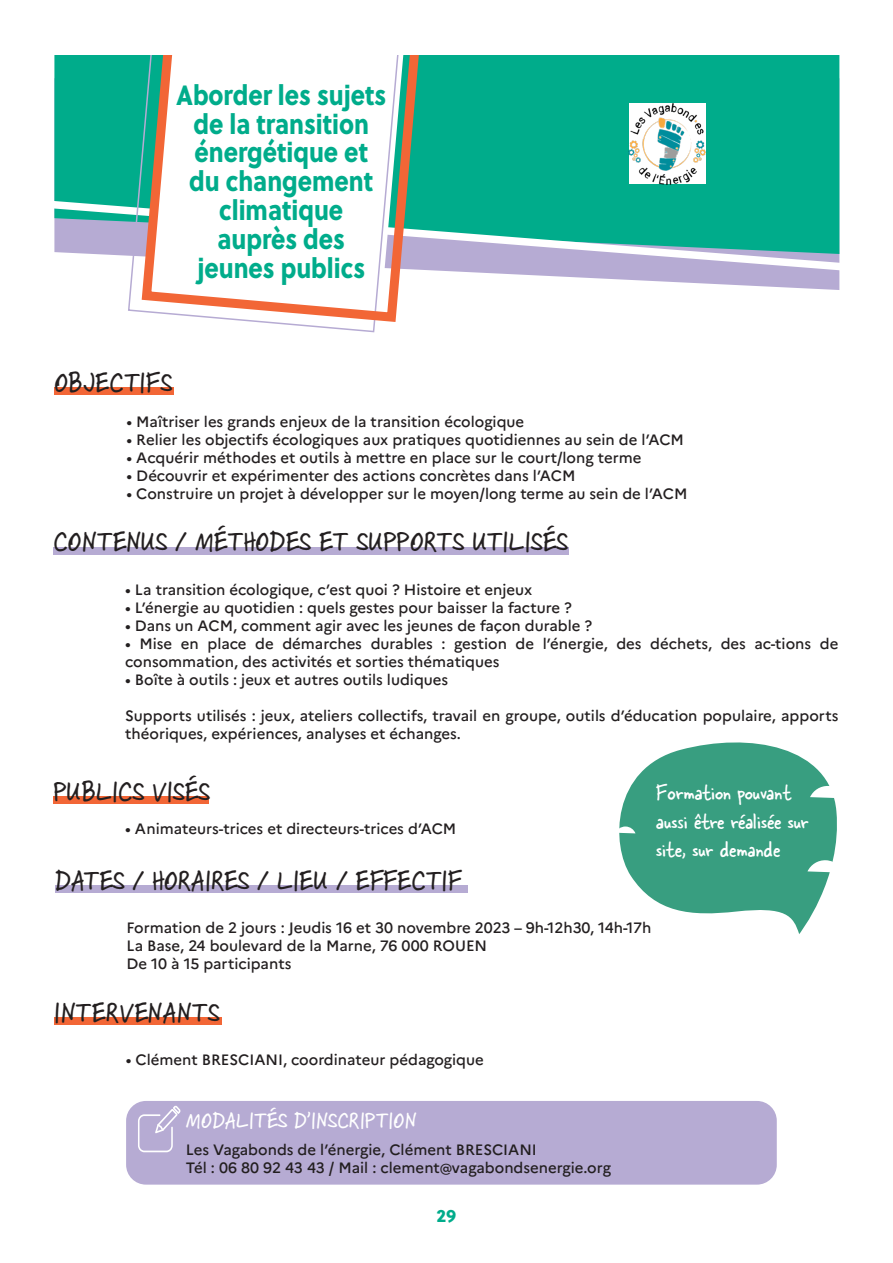
<style>
.page{position:relative;width:893px;height:1263px;background:#fff}
.page>*{position:absolute;margin:0;border:0;box-sizing:border-box;transform-origin:0 0}
.t1{font:30px "Skippy Sharp";letter-spacing:.015em;color:#231f20}
.t2{font:27.9px/28.8px "Soleil Xb";color:#00ac8b;text-align:center;scale:.86 1}
.t3{font:24px/28.8px "Skippy Sharp";color:#fff}
.t4{font:18px "Soleil Xb";color:#00ac8b}
.t5{font:500 15px/18px "Marianne";color:#231f20}
</style>
<div class="page">
<svg style="left:552px;top:276px;width:287px;height:14px"></svg>
<div style="left:54px;top:55px;width:785px;height:141px;background:#00ac8b"></div>
<svg style="left:54px;top:196px;width:786px;height:80px;background:#5fb7b2"></svg>
<svg style="left:127px;top:55px;width:248px;height:278px"></svg>
<svg style="left:137px;top:55px;width:289px;height:272px"></svg>
<div style="left:54px;top:387px;width:120px;height:8px;background:#f26636"></div>
<div style="left:54px;top:796px;width:155px;height:8px;background:#f26636"></div>
<div style="left:54px;top:1017px;width:167px;height:8px;background:#f26636"></div>
<div style="left:54px;top:547px;width:515px;height:8px;background:#b6abd3"></div>
<div style="left:55px;top:885px;width:413px;height:8px;background:#b6abd3"></div>
<div style="left:126px;top:1101px;width:651px;height:83px;background:#b6abd3;border-radius:20px"></div>
<svg style="left:138px;top:1105px;width:43px;height:47px"></svg>
<svg style="left:619px;top:742px;width:218px;height:192px;fill:#389e80"></svg>
<svg style="left:810px;top:783px;width:27px;height:17px"></svg>
<svg style="left:807px;top:857px;width:30px;height:18px"></svg>
<svg style="left:619px;top:816px;width:16px;height:17px"></svg>
<img style="left:629px;top:104px;width:76px;height:80px">
<p class="t2" style="left:176px;top:79px;width:246px">Aborder les sujets de la transition énergétique et du changement climatique</p>
<p class="t2" style="left:217px;top:223px;width:150px">auprès des</p>
<p class="t2" style="left:197px;top:252px;width:197px">jeunes publics</p>
<p class="t1" style="left:55px;top:363px;width:119px">OBJECTIFS</p>
<p class="t5" style="left:127px;top:412px;width:399px">• Maîtriser les grands enjeux de la transition écologique</p>
<p class="t5" style="left:127px;top:430px;width:559px">• Relier les objectifs écologiques aux pratiques quotidiennes au sein de l’ACM</p>
<p class="t5" style="left:127px;top:448px;width:516px">• Acquérir méthodes et outils à mettre en place sur le court/long terme</p>
<p class="t5" style="left:127px;top:466px;width:450px">• Découvrir et expérimenter des actions concrètes dans l’ACM</p>
<p class="t5" style="left:127px;top:484px;width:562px">• Construire un projet à développer sur le moyen/long terme au sein de l’ACM</p>
<p class="t1" style="left:54px;top:523px;width:516px">CONTENUS / MÉTHODES ET SUPPORTS UTILISÉS</p>
<p class="t5" style="left:125px;top:580px;width:408px">• La transition écologique, c’est quoi ? Histoire et enjeux</p>
<p class="t5" style="left:125px;top:598px;width:448px">• L’énergie au quotidien : quels gestes pour baisser la facture ?</p>
<p class="t5" style="left:125px;top:616px;width:469px">• Dans un ACM, comment agir avec les jeunes de façon durable ?</p>
<p class="t5" style="left:125px;top:634px;width:715px">• Mise en place de démarches durables : gestion de l’énergie, des déchets, des ac-tions de consommation, des activités et sorties thématiques</p>
<p class="t5" style="left:125px;top:670px;width:325px">• Boîte à outils : jeux et autres outils ludiques</p>
<p class="t5" style="left:125px;top:706px;width:715px">Supports utilisés : jeux, ateliers collectifs, travail en groupe, outils d’éducation populaire, apports théoriques, expériences, analyses et échanges.</p>
<p class="t1" style="left:54px;top:772px;width:158px">PUBLICS VISÉS</p>
<p class="t5" style="left:125px;top:819px;width:333px">• Animateurs-trices et directeurs-trices d’ACM</p>
<p class="t1" style="left:55px;top:861px;width:409px">DATES / HORAIRES / LIEU / EFFECTIF</p>
<p class="t3" style="left:656px;top:778px;width:154px">Formation pouvant aussi être réalisée sur site, sur demande</p>
<p class="t5" style="left:127px;top:918px;width:526px">Formation de 2 jours : Jeudis 16 et 30 novembre 2023 – 9h-12h30, 14h-17h</p>
<p class="t5" style="left:127px;top:936px;width:362px">La Base, 24 boulevard de la Marne, 76 000 ROUEN</p>
<p class="t5" style="left:127px;top:954px;width:166px">De 10 à 15 participants</p>
<p class="t1" style="left:54px;top:993px;width:167px">INTERVENANTS</p>
<p class="t5" style="left:126px;top:1050px;width:360px">• Clément BRESCIANI, coordinateur pédagogique</p>
<p class="t3" style="left:186px;top:1106px;width:232px">MODALITÉS D’INSCRIPTION</p>
<p class="t5" style="left:186px;top:1141px;width:353px">Les Vagabonds de l’énergie, Clément BRESCIANI</p>
<p class="t5" style="left:186px;top:1159px;width:427px">Tél : 06 80 92 43 43 / Mail : clement@vagabondsenergie.org</p>
<p class="t4" style="left:437px;top:1202px;width:21px">29</p>
</div>
